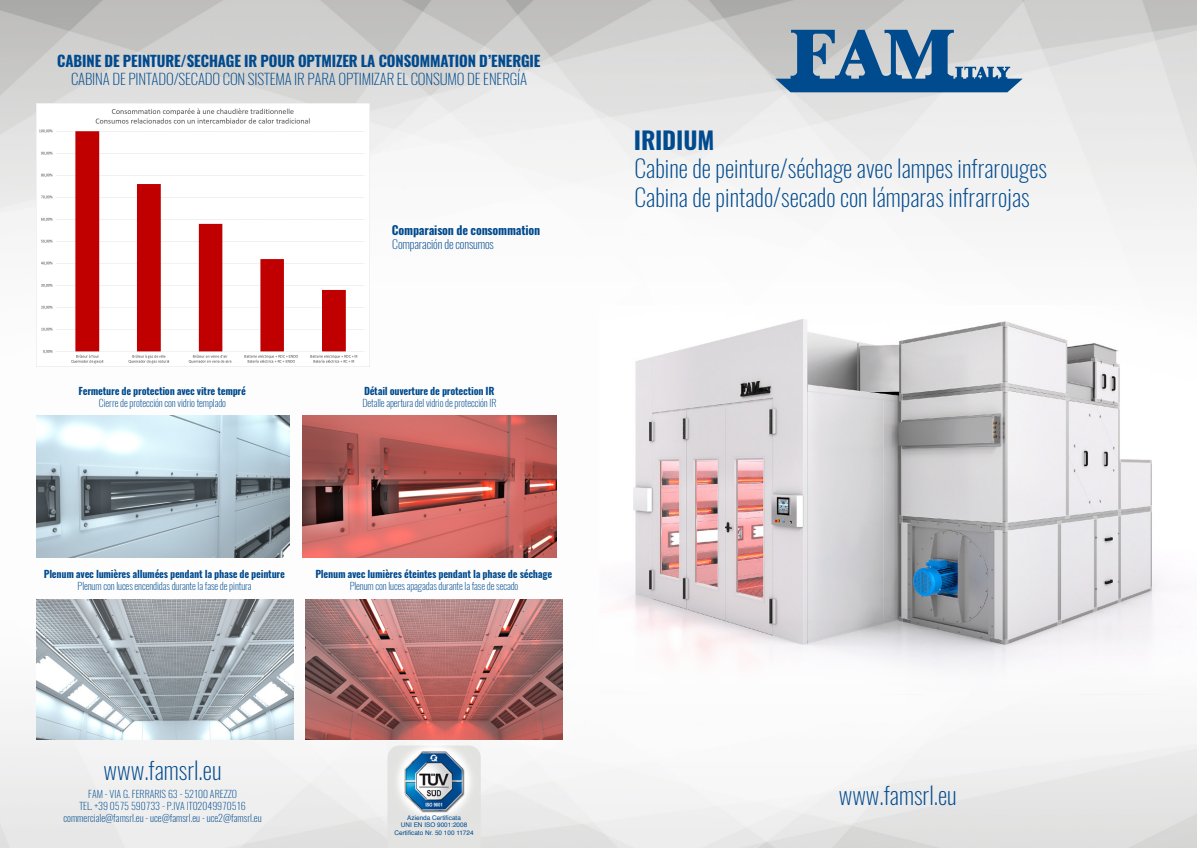
<style>
.page{position:relative;width:1197px;height:848px;background:#fff}
.page>*{position:absolute;margin:0;border:0;box-sizing:border-box;transform-origin:0 0}
.t1{font:200 24px/28.8px "Oswald";color:#004a8e}
.t2{font:italic 700 24px "Oswald";color:#004a8e}
.t3{font:200 15px "Oswald";letter-spacing:-.01em;color:#004a8e}
.t4{font:italic 700 15px "Oswald";letter-spacing:-.01em;color:#004a8e}
.t5{font:italic 700 12px "Oswald";color:#004a8e}
.t6{font:200 12px "Oswald";letter-spacing:-.01em;color:#004a8e}
.t7{font:200 10px/12px "Oswald";letter-spacing:-.01em;color:#004a8e;text-align:center}
.t8{font:italic 700 10px "Oswald";letter-spacing:-.01em;color:#004a8e}
.t9{font:6.4px/7.7px "Helvetica";color:#004a8e;text-align:center}
</style>
<div class="page">
<img style="left:0;top:0;width:1196px;height:848px">
<img style="left:599px;top:305px;width:597px;height:389px">
<img style="left:36px;top:599px;width:257px;height:140px">
<img style="left:305px;top:599px;width:257px;height:140px">
<img style="left:36px;top:415px;width:253px;height:142px">
<img style="left:303px;top:415px;width:253px;height:142px">
<img style="left:387px;top:741px;width:93px;height:4px">
<img style="left:36px;top:103px;width:334px;height:263px">
<svg style="left:775px;top:30px;width:247px;height:62px;background:#6b8fb0"></svg>
<svg style="left:387px;top:745px;width:93px;height:103px"></svg>
<h2 class="t4" style="left:57px;top:51px;width:485px">CABINE DE PEINTURE/SECHAGE IR POUR OPTMIZER LA CONSOMMATION D’ENERGIE</h2>
<h2 class="t3" style="left:71px;top:69px;width:457px">CABINA DE PINTADO/SECADO CON SISTEMA IR PARA OPTIMIZAR EL CONSUMO DE ENERGÍA</h2>
<p class="t8" style="left:79px;top:384px;width:170px">Fermeture de protection avec vitre tempré</p>
<p class="t7" style="left:99px;top:397px;width:129px">Cierre de protección con vidrio templado</p>
<p class="t5" style="left:392px;top:221px;width:152px">Comparaison de consommation</p>
<p class="t6" style="left:392px;top:236px;width:103px">Comparación de consumos</p>
<p class="t8" style="left:364px;top:384px;width:133px">Détailouverture de protection IR</p>
<p class="t7" style="left:362px;top:397px;width:136px">Detalle apertura del vidrio de protección IR</p>
<p class="t8" style="left:44px;top:567px;width:244px">Plenum avec lumières allumées pendant la phase de peinture</p>
<p class="t7" style="left:78px;top:580px;width:175px">Plenum con luces encendidas durante la fase de pintura</p>
<p class="t8" style="left:316px;top:567px;width:239px">Plenum avec lumières éteintes pendant la phase de séchage</p>
<p class="t7" style="left:349px;top:580px;width:170px">Plenum con luces apagadas durante la fase de secado</p>
<h1 class="t1" style="left:104px;top:756px;width:119px">www.famsrl.eu</h1>
<p class="t7" style="left:63px;top:788px;width:200px">FAM - VIA G. FERRARIS 63 - 52100 AREZZO<br>TEL. +39 0575 590733 - P.IVA IT02049970516 commerciale@famsrl.eu - uce@famsrl.eu - uce2@famsrl.eu</p>
<p class="t9" style="left:394px;top:813px;width:81px">Azienda Certificata<br>UNI EN ISO 9001:2008<br>Certificato Nr. 50 100 11724</p>
<h1 class="t2" style="left:634px;top:123px;width:85px">IRIDIUM</h1>
<h1 class="t1" style="left:634px;top:154px;width:414px">Cabine de peinture/séchage avec lampes infrarouges<br>Cabina de pintado/secado con lámparas infrarrojas</h1>
<h1 class="t1" style="left:838px;top:780px;width:119px">www.famsrl.eu</h1>
</div>
